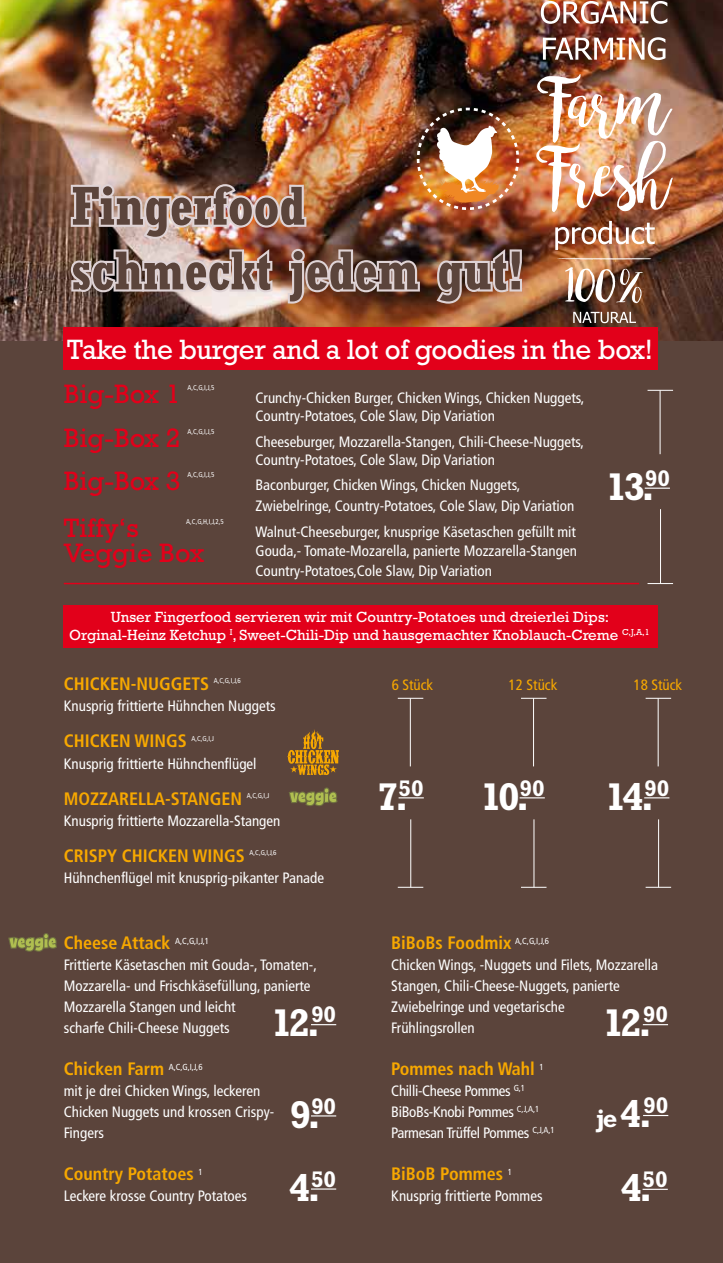
<style>
.page{position:relative;width:723px;height:1263px;background:#fff}
.page>*{position:absolute;margin:0;border:0;box-sizing:border-box;transform-origin:0 0}
.t1{font:700 39.15px "Rockwell";letter-spacing:-.1em;color:#fff}
.t2{font:28.35px "Rockwell";letter-spacing:-.015em;color:#fff}
.t3{font:27px "Rockwell";color:#e2001a}
.t4{font:700 25.5px "Rockwell";color:#fff}
.t5{font:700 condensed 18px "Frutiger";color:#f7a800}
.t6{font:condensed 15px/21px "Frutiger";color:#fff}
.t7{font:15px/18px "Rockwell";color:#fff;text-align:center}
.t8{font:condensed 15px/21px "Frutiger";letter-spacing:-.02em;color:#fff}
.t9{font:condensed 15px "Frutiger";color:#f7a800}
.t10{font:condensed 7.05px "Frutiger";color:#fff}
.s1{font-size:39.15px}
</style>
<div class="page">
<img style="left:0;top:0;width:723px;height:341px">
<div style="left:0;top:341px;width:723px;height:922px;background:#5b443b"></div>
<img style="left:71px;top:184px;width:235px;height:55px">
<img style="left:71px;top:249px;width:201px;height:43px">
<svg style="left:288px;top:249px;width:132px;height:55px;background:#76594f"></svg>
<img style="left:436px;top:249px;width:86px;height:55px">
<svg style="left:557px;top:258px;width:94px;height:2px"></svg>
<img style="left:565px;top:267px;width:78px;height:36px">
<img style="left:536px;top:74px;width:137px;height:138px">
<img style="left:541px;top:1px;width:126px;height:23px">
<img style="left:543px;top:37px;width:122px;height:23px">
<svg style="left:573px;top:312px;width:63px;height:11px"></svg>
<img style="left:555px;top:221px;width:100px;height:29px">
<img style="left:417px;top:108px;width:102px;height:102px">
<svg style="left:8px;top:933px;width:49px;height:19px"></svg>
<svg style="left:287px;top:729px;width:52px;height:46px"></svg>
<svg style="left:289px;top:787px;width:49px;height:19px"></svg>
<svg style="left:398px;top:698px;width:25px;height:1px"></svg>
<svg style="left:399px;top:797px;width:25px;height:1px"></svg>
<svg style="left:311px;top:1024px;width:25px;height:1px"></svg>
<svg style="left:643px;top:1024px;width:25px;height:1px"></svg>
<svg style="left:311px;top:1115px;width:25px;height:1px"></svg>
<svg style="left:643px;top:1115px;width:25px;height:1px"></svg>
<svg style="left:311px;top:1188px;width:25px;height:1px"></svg>
<svg style="left:642px;top:1189px;width:26px;height:1px"></svg>
<hr style="left:410px;top:698px;width:1px;height:68px;background:#fff">
<svg style="left:398px;top:887px;width:25px;height:1px"></svg>
<hr style="left:410px;top:819px;width:1px;height:68px;background:#fff">
<svg style="left:521px;top:698px;width:25px;height:1px"></svg>
<svg style="left:519px;top:797px;width:26px;height:1px"></svg>
<hr style="left:533px;top:698px;width:1px;height:68px;background:#fff">
<svg style="left:521px;top:887px;width:25px;height:1px"></svg>
<hr style="left:533px;top:819px;width:1px;height:68px;background:#fff">
<svg style="left:645px;top:698px;width:26px;height:1px"></svg>
<svg style="left:644px;top:797px;width:25px;height:1px"></svg>
<hr style="left:658px;top:698px;width:1px;height:68px;background:#fff">
<svg style="left:645px;top:887px;width:26px;height:1px"></svg>
<hr style="left:658px;top:819px;width:1px;height:68px;background:#fff">
<div style="left:64px;top:605px;width:594px;height:43px;background:#e2001a"></div>
<div style="left:64px;top:327px;width:594px;height:43px;background:#e2001a"></div>
<svg style="left:647px;top:390px;width:26px;height:1px"></svg>
<svg style="left:645px;top:488px;width:25px;height:1px"></svg>
<hr style="left:660px;top:390px;width:1px;height:64px;background:#fff">
<svg style="left:647px;top:583px;width:26px;height:1px"></svg>
<hr style="left:660px;top:509px;width:1px;height:75px;background:#fff">
<hr style="left:64px;top:583px;width:575px;height:1px;background:#e2001a">
<h2 class="t2" style="left:67px;top:333px;width:587px">Take the burger and a lot of goodies in the box!</h2>
<h3 class="t3" style="left:64px;top:378px;width:118px">Big-Box 1</h3>
<p class="t10" style="left:187px;top:384px;width:29px">A,C,G,I,J,5</p>
<h3 class="t3" style="left:64px;top:422px;width:118px">Big-Box 2</h3>
<p class="t10" style="left:187px;top:427px;width:29px">A,C,G,I,J,5</p>
<h3 class="t3" style="left:64px;top:465px;width:118px">Big-Box 3</h3>
<p class="t10" style="left:187px;top:471px;width:29px">A,C,G,I,J,5</p>
<p class="t6" style="left:255px;top:389px;width:330px;line-height:18px">Crunchy-Chicken Burger, Chicken Wings, Chicken Nuggets,<br>Country-Potatoes, Cole Slaw, Dip Variation</p>
<p class="t6" style="left:255px;top:432px;width:330px;line-height:18px">Cheeseburger, Mozzarella-Stangen, Chili-Cheese-Nuggets,<br>Country-Potatoes, Cole Slaw, Dip Variation</p>
<p class="t6" style="left:255px;top:474px;width:320px">Baconburger, Chicken Wings, Chicken Nuggets,<br>Zwiebelringe, Country-Potatoes, Cole Slaw, Dip Variation</p>
<h3 class="t3" style="left:64px;top:512px;width:76px">Tiffy‘s</h3>
<p class="t10" style="left:186px;top:517px;width:39px">A,C,G,H,I,J,2,5</p>
<p class="t6" style="left:255px;top:521px;width:322px">Walnut-Cheeseburger, knusprige Käsetaschen gefüllt mit</p>
<h3 class="t3" style="left:64px;top:537px;width:142px">Veggie Box</h3>
<p class="t6" style="left:255px;top:541px;width:323px;line-height:19.5px">Gouda,- Tomate-Mozarella, panierte Mozzarella-Stangen<br>Country-Potatoes,Cole Slaw, Dip Variation</p>
<h1 class="t1" style="left:606px;top:464px;width:66px">13. <sup>90</sup></h1>
<p class="t7" style="left:69px;top:608px;width:582px">Unser Fingerfood servieren wir mit Country-Potatoes und dreierlei Dips:<br>Orginal-Heinz Ketchup <sup>I</sup>, Sweet-Chili-Dip und hausgemachter Knoblauch-Creme <sup>C,J,A,1</sup></p>
<p class="t5" style="left:64px;top:673px;width:147px">CHICKEN-NUGGETS</p>
<p class="t10" style="left:214px;top:677px;width:29px">A,C,G,I,J,6</p>
<p class="t6" style="left:64px;top:696px;width:213px">Knusprig frittierte Hühnchen Nuggets</p>
<p class="t5" style="left:64px;top:730px;width:125px">CHICKEN WINGS</p>
<p class="t10" style="left:191px;top:734px;width:24px">A,C,G,I,J</p>
<p class="t6" style="left:64px;top:753px;width:194px">Knusprig frittierte Hühnchenflügel</p>
<p class="t5" style="left:64px;top:787px;width:180px">MOZZARELLA-STANGEN</p>
<p class="t10" style="left:247px;top:791px;width:24px">A,C,G,I,J</p>
<p class="t6" style="left:64px;top:810px;width:218px">Knusprig frittierte Mozzarella-Stangen</p>
<p class="t5" style="left:64px;top:844px;width:183px">CRISPY CHICKEN WINGS</p>
<p class="t10" style="left:250px;top:848px;width:29px">A,C,G,I,J,6</p>
<p class="t6" style="left:64px;top:867px;width:262px">Hühnchenflügel mit knusprig-pikanter Panade</p>
<p class="t9" style="left:392px;top:676px;width:43px">6 Stück</p>
<p class="t9" style="left:509px;top:676px;width:50px">12 Stück</p>
<p class="t9" style="left:633px;top:676px;width:50px">18 Stück</p>
<h1 class="t1" style="left:377px;top:773px;width:48px">7. <sup>50</sup></h1>
<h1 class="t1" style="left:480px;top:773px;width:66px">10. <sup>90</sup></h1>
<h1 class="t1" style="left:605px;top:773px;width:66px">14. <sup>90</sup></h1>
<p class="t5" style="left:64px;top:932px;width:147px">Cheese Attack <sup>A,C,G,I,J,1</sup></p>
<p class="t6" style="left:64px;top:954px;width:255px">Frittierte Käsetaschen mit Gouda-, Tomaten-, Mozzarella- und Frischkäsefüllung, panierte Mozzarella Stangen und leicht<br>scharfe Chili-Cheese Nuggets</p>
<p class="t5" style="left:64px;top:1058px;width:140px">Chicken Farm <sup>A,C,G,I,J,6</sup></p>
<p class="t6" style="left:64px;top:1080px;width:212px">mit je drei Chicken Wings, leckeren<br>Chicken Nuggets und krossen Crispy-<br>Fingers</p>
<p class="t5" style="left:64px;top:1163px;width:140px">Country Potatoes <sup>1</sup></p>
<p class="t6" style="left:64px;top:1185px;width:185px">Leckere krosse Country Potatoes</p>
<p class="t5" style="left:391px;top:932px;width:159px">BiBoBs Foodmix <sup>A,C,G,I,J,6</sup></p>
<p class="t6" style="left:391px;top:954px;width:268px">Chicken Wings, -Nuggets und Filets, Mozzarella Stangen, Chili-Cheese-Nuggets, panierte Zwiebelringe und vegetarische<br>Frühlingsrollen</p>
<p class="t5" style="left:391px;top:1058px;width:154px">Pommes nach Wahl <sup>1</sup></p>
<p class="t8" style="left:391px;top:1080px;width:165px">Chilli-Cheese Pommes <sup>G,1<br></sup>BiBoBs-Knobi Pommes <sup>C,J,A,1<br></sup>Parmesan Trüffel Pommes <sup>C,J,A,1</sup></p>
<p class="t5" style="left:391px;top:1163px;width:122px">BiBoB Pommes <sup>1</sup></p>
<p class="t6" style="left:391px;top:1185px;width:153px">Knusprig frittierte Pommes</p>
<h1 class="t1" style="left:271px;top:1000px;width:67px">12. <sup>90</sup></h1>
<h1 class="t1" style="left:603px;top:1000px;width:67px">12. <sup>90</sup></h1>
<h1 class="t1" style="left:289px;top:1091px;width:48px">9. <sup>90</sup></h1>
<h3 class="t4" style="left:596px;top:1103px;width:74px">je <span class="s1">4.</span> <sup>90</sup></h3>
<h1 class="t1" style="left:289px;top:1164px;width:48px">4. <sup>50</sup></h1>
<h1 class="t1" style="left:621px;top:1165px;width:48px">4. <sup>50</sup></h1>
</div>
